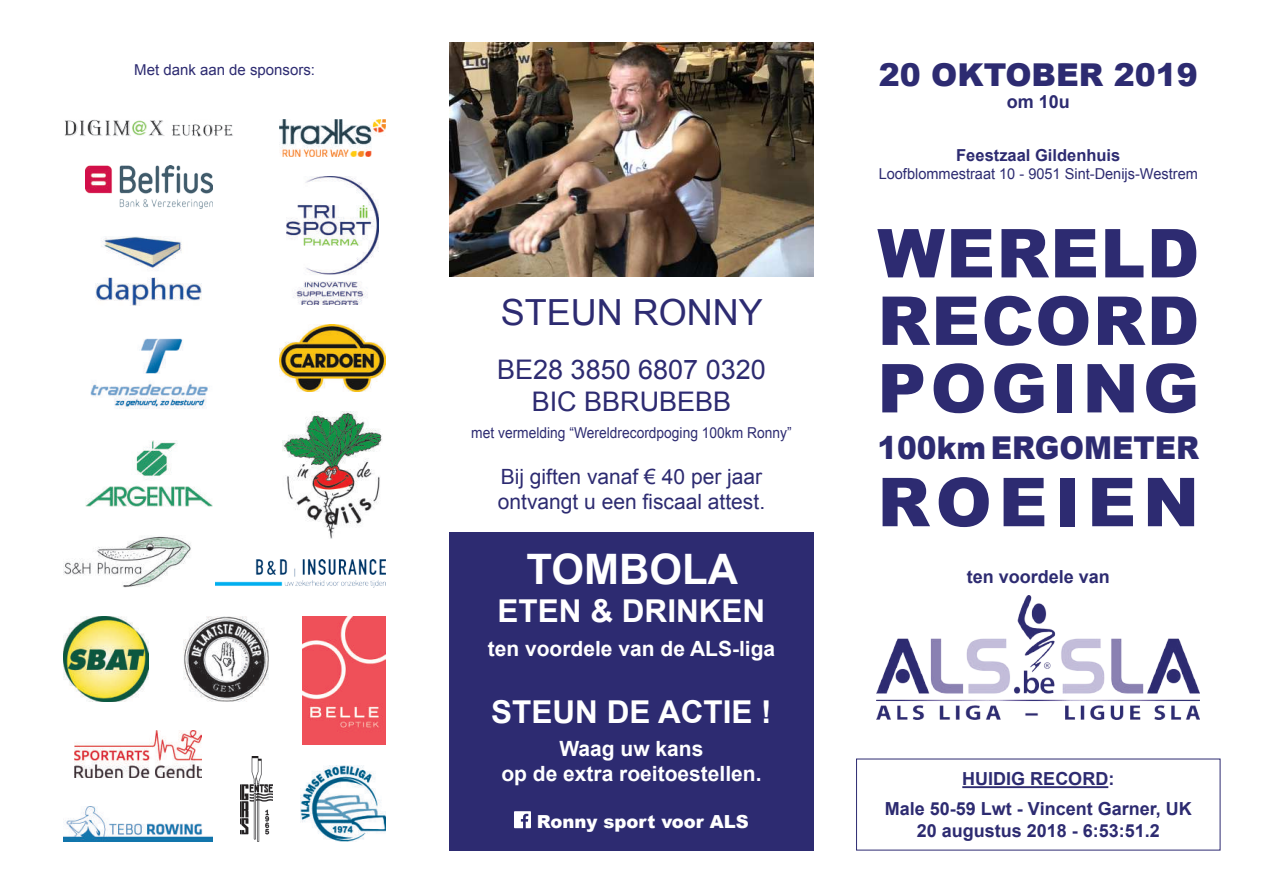
<style>
.page{position:relative;width:1263px;height:893px;background:#fff}
.page>*{position:absolute;margin:0;border:0;box-sizing:border-box;transform-origin:0 0}
.t1{font:900 67.5px/67.5px "Arial";letter-spacing:.045em;color:#2d2b71;text-align:justify}
.t2{font:700 42px "Arial";color:#fff}
.t3{font:36px "Arial";color:#2d2b71}
.t4{font:700 31.5px "Arial";color:#fff}
.t5{font:900 31.5px "Arial";color:#2d2b71;scale:.94 1}
.t6{font:900 31.5px "Arial";color:#2d2b71}
.t7{font:27px/32.4px "Arial";color:#2d2b71;text-align:center}
.t8{font:700 21px/25.2px "Arial";color:#fff;text-align:center}
.t9{font:21px/25.2px "Arial";color:#2d2b71}
.t10{font:700 18px/30.2px "Arial";color:#2d2b71;text-align:center}
.t11{font:900 18px "Arial";color:#fff}
.t12{font:700 16.5px "Arial";color:#2d2b71}
.t13{font:15px "Arial";color:#2d2b71}
.t14{font:15px "Arial";color:#2d2b71;scale:.92 1}
</style>
<div class="page">
<img style="left:877px;top:596px;width:323px;height:123px">
<hr style="left:962px;top:786px;width:146px;height:2px;background:#2d2b71">
<img style="left:65px;top:119px;width:168px;height:18px">
<img style="left:279px;top:119px;width:107px;height:38px">
<img style="left:449px;top:43px;width:365px;height:233px">
<img style="left:279px;top:325px;width:107px;height:66px">
<img style="left:287px;top:177px;width:91px;height:128px">
<img style="left:90px;top:338px;width:118px;height:71px">
<div style="left:449px;top:531px;width:365px;height:319px;background:#2d2b71"></div>
<svg style="left:514px;top:811px;width:17px;height:17px"></svg>
<img style="left:215px;top:559px;width:171px;height:29px">
<img style="left:85px;top:166px;width:128px;height:42px">
<img style="left:74px;top:730px;width:128px;height:48px">
<img style="left:64px;top:806px;width:149px;height:36px">
<img style="left:85px;top:440px;width:128px;height:66px">
<img style="left:96px;top:237px;width:106px;height:68px">
<img style="left:183px;top:617px;width:85px;height:85px">
<img style="left:282px;top:412px;width:100px;height:127px">
<img style="left:241px;top:757px;width:31px;height:85px">
<img style="left:303px;top:617px;width:83px;height:127px">
<img style="left:64px;top:536px;width:127px;height:52px">
<img style="left:64px;top:617px;width:85px;height:85px">
<img style="left:300px;top:765px;width:86px;height:77px">
<p class="t13" style="left:134px;top:59px;width:182px">Met dank aan de sponsors:</p>
<h3 class="t3" style="left:501px;top:288px;width:264px">STEUN RONNY</h3>
<h3 class="t7" style="left:497px;top:353px;width:270px">BE28 3850 6807 0320<br>BIC BBRUBEBB</h3>
<p class="t14" style="left:471px;top:422px;width:350px">met vermelding “Wereldrecordpoging 100km Ronny”</p>
<p class="t9" style="left:498px;top:464px;width:269px">Bij giften vanaf € 40 per jaar ontvangt u een fiscaal attest.</p>
<h2 class="t2" style="left:526px;top:540px;width:213px">TOMBOLA</h2>
<h3 class="t4" style="left:498px;top:589px;width:269px">ETEN &amp; DRINKEN</h3>
<p class="t8" style="left:488px;top:636px;width:289px">ten voordele van de ALS-liga</p>
<h3 class="t4" style="left:491px;top:689px;width:282px">STEUN DE ACTIE !</h3>
<p class="t8" style="left:501px;top:736px;width:262px">Waag uw kans<br>op de extra roeitoestellen.</p>
<p class="t11" style="left:537px;top:809px;width:213px">Ronny sport voor ALS</p>
<h3 class="t6" style="left:879px;top:52px;width:321px">20 OKTOBER 2019</h3>
<p class="t10" style="left:1007px;top:87px;width:65px">om 10u</p>
<p class="t12" style="left:956px;top:144px;width:166px">Feestzaal Gildenhuis</p>
<p class="t13" style="left:879px;top:164px;width:321px">Loofblommestraat 10 - 9051 Sint-Denijs-Westrem</p>
<h1 class="t1" style="left:877px;top:217px;width:323px">WERELD RECORD POGING</h1>
<h3 class="t5" style="left:877px;top:425px;width:344px">100km ERGOMETER</h3>
<h1 class="t1" style="left:877px;top:466px;width:323px">ROEIEN</h1>
<p class="t10" style="left:967px;top:562px;width:145px">ten voordele van</p>
<p class="t10" style="left:885px;top:764px;width:308px">HUIDIG RECORD:<br>Male 50-59 Lwt - Vincent Garner, UK</p>
<p class="t10" style="left:917px;top:816px;width:245px">20 augustus 2018 - 6:53:51.2</p>
</div>
